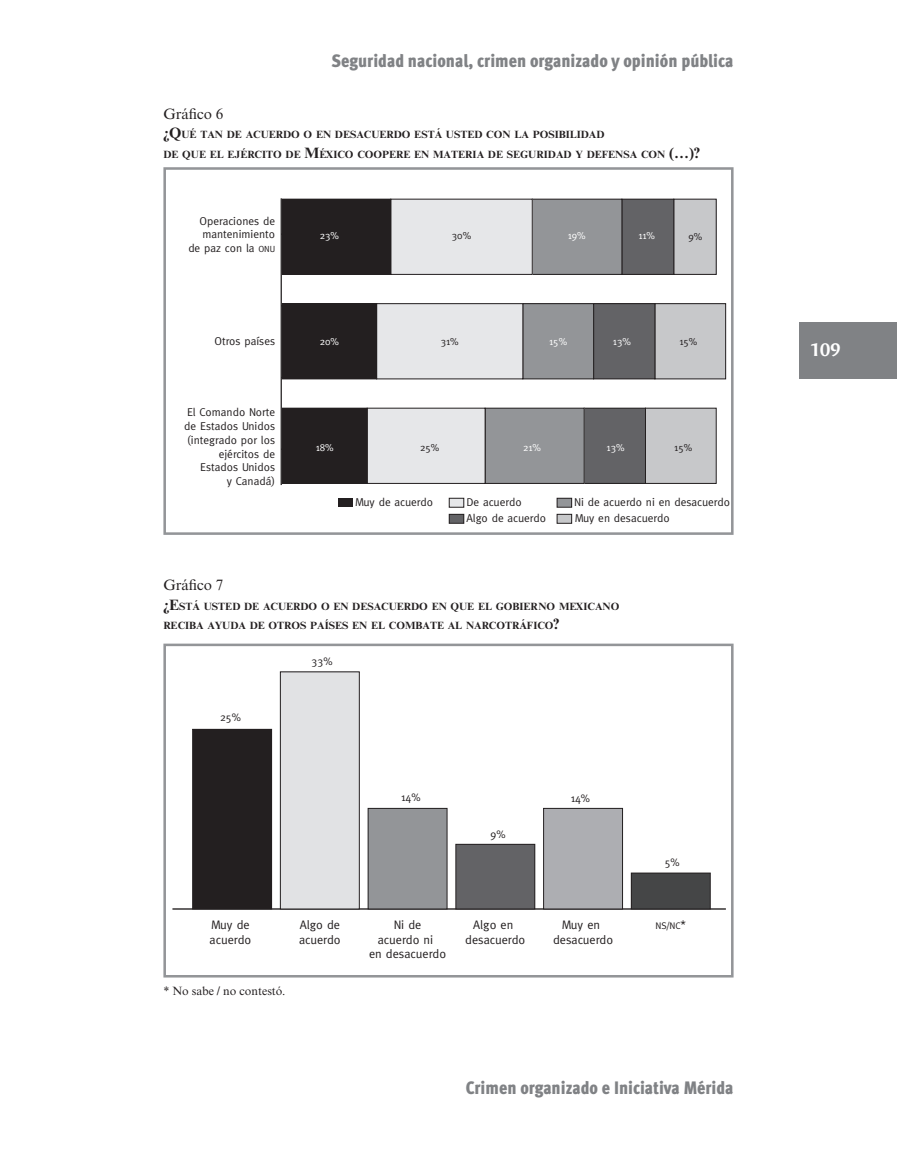
<style>
.page{position:relative;width:897px;height:1152px;background:#fff}
.page>*{position:absolute;margin:0;border:0;box-sizing:border-box;transform-origin:0 0}
.t1{font:900 18px "Meta Cond";color:#808285}
.t2{font:700 18px "Angie";color:#fff}
.texto_01{font:15px "Times New Roman MT Std";color:#231f20}
.t3{font:12.3px/14.9px "Meta";color:#231f20;text-align:center}
.Fuente{font:12px "Times New Roman MT Std";color:#231f20}
.t4{font:11.4px/13.6px "Meta";color:#231f20;text-align:right}
.t5{font:10.95px "Meta";color:#231f20}
.subtitulo_01{font:700 10.5px "Times New Roman MT Std";color:#231f20}
.t6{font:10.2px "Meta";color:#fff}
.t7{font:10.2px "Meta";color:#231f20}
.t8{font:9.6px "Meta";color:#231f20}
.s1{font-size:15px}
.s2{font-size:8.85px}
.s3{font-size:12.3px}
</style>
<div class="page">
<div style="left:799px;top:321px;width:97px;height:57px;background:#808285"></div>
<div style="left:338px;top:498px;width:15px;height:9px;background:#231f20"></div>
<div style="left:449px;top:498px;width:14px;height:9px;background:#e6e7e9"></div>
<div style="left:449px;top:498px;width:15px;height:9px;border:1px solid #231f20"></div>
<div style="left:449px;top:514px;width:14px;height:9px;background:#636366"></div>
<div style="left:449px;top:514px;width:15px;height:9px;border:1px solid #231f20"></div>
<div style="left:557px;top:498px;width:14px;height:9px;background:#939598"></div>
<div style="left:556px;top:498px;width:16px;height:9px;border:1px solid #231f20"></div>
<div style="left:557px;top:514px;width:14px;height:9px;background:#c7c8ca"></div>
<div style="left:556px;top:514px;width:16px;height:9px;border:1px solid #231f20"></div>
<div style="left:673px;top:199px;width:43px;height:75px;background:#c7c8ca"></div>
<div style="left:673px;top:199px;width:43px;height:76px;border:1px solid #231f20"></div>
<div style="left:654px;top:304px;width:71px;height:75px;background:#c7c8ca"></div>
<div style="left:654px;top:303px;width:71px;height:76px;border:1px solid #231f20"></div>
<div style="left:645px;top:408px;width:71px;height:75px;background:#c7c8ca"></div>
<div style="left:645px;top:408px;width:71px;height:76px;border:1px solid #231f20"></div>
<div style="left:621px;top:199px;width:52px;height:75px;background:#636366"></div>
<div style="left:621px;top:199px;width:53px;height:76px;border:1px solid #231f20"></div>
<div style="left:593px;top:304px;width:61px;height:75px;background:#636366"></div>
<div style="left:593px;top:303px;width:62px;height:76px;border:1px solid #231f20"></div>
<div style="left:584px;top:408px;width:61px;height:75px;background:#636366"></div>
<div style="left:583px;top:408px;width:62px;height:76px;border:1px solid #231f20"></div>
<div style="left:532px;top:199px;width:89px;height:75px;background:#939598"></div>
<div style="left:532px;top:199px;width:90px;height:76px;border:1px solid #231f20"></div>
<div style="left:522px;top:304px;width:71px;height:75px;background:#939598"></div>
<div style="left:522px;top:303px;width:72px;height:76px;border:1px solid #231f20"></div>
<div style="left:485px;top:408px;width:99px;height:75px;background:#939598"></div>
<div style="left:484px;top:408px;width:100px;height:76px;border:1px solid #231f20"></div>
<div style="left:391px;top:199px;width:141px;height:75px;background:#e6e7e9"></div>
<div style="left:390px;top:199px;width:142px;height:76px;border:1px solid #231f20"></div>
<div style="left:376px;top:304px;width:146px;height:75px;background:#e6e7e9"></div>
<div style="left:376px;top:303px;width:147px;height:76px;border:1px solid #231f20"></div>
<div style="left:367px;top:408px;width:118px;height:75px;background:#e6e7e9"></div>
<div style="left:367px;top:408px;width:118px;height:76px;border:1px solid #231f20"></div>
<div style="left:282px;top:199px;width:109px;height:75px;background:#231f20"></div>
<div style="left:282px;top:199px;width:109px;height:76px;border:1px solid #231f20"></div>
<div style="left:282px;top:304px;width:94px;height:75px;background:#231f20"></div>
<div style="left:282px;top:303px;width:95px;height:76px;border:1px solid #231f20"></div>
<div style="left:282px;top:408px;width:85px;height:75px;background:#231f20"></div>
<div style="left:282px;top:408px;width:85px;height:76px;border:1px solid #231f20"></div>
<hr style="left:280px;top:198px;width:2px;height:287px;background:#231f20">
<div style="left:163px;top:167px;width:570px;height:368px;border:3px solid #939598"></div>
<hr style="left:172px;top:908px;width:553px;height:1px;background:#231f20">
<div style="left:631px;top:873px;width:79px;height:36px;background:#454647"></div>
<div style="left:631px;top:872px;width:79px;height:37px;border:1px solid #231f20"></div>
<div style="left:543px;top:808px;width:79px;height:101px;background:#adaeb2"></div>
<div style="left:543px;top:808px;width:79px;height:101px;border:1px solid #231f20"></div>
<div style="left:456px;top:844px;width:78px;height:65px;background:#636366"></div>
<div style="left:455px;top:844px;width:80px;height:65px;border:1px solid #231f20"></div>
<div style="left:368px;top:808px;width:79px;height:101px;background:#939598"></div>
<div style="left:368px;top:808px;width:79px;height:101px;border:1px solid #231f20"></div>
<div style="left:280px;top:672px;width:79px;height:237px;background:#e1e2e4"></div>
<div style="left:280px;top:671px;width:79px;height:238px;border:1px solid #231f20"></div>
<div style="left:192px;top:729px;width:79px;height:180px;background:#231f20"></div>
<div style="left:192px;top:729px;width:80px;height:180px;border:1px solid #231f20"></div>
<div style="left:163px;top:643px;width:570px;height:334px;border:3px solid #939598"></div>
<h1 class="t1" style="left:331px;top:49px;width:403px">Seguridad nacional, crimen organizado y opinión pública</h1>
<p class="texto_01" style="left:163px;top:105px;width:61px">Gráfico 6</p>
<p class="subtitulo_01" style="left:163px;top:128px;width:442px"><span class="s1">¿Q</span>UÉ TAN DE ACUERDO O EN DESACUERDO ESTÁ USTED CON LA POSIBILIDAD</p>
<p class="subtitulo_01" style="left:163px;top:148px;width:538px">DE QUE EL EJÉRCITO DE <span class="s1">M</span>ÉXICO COOPERE EN MATERIA DE SEGURIDAD Y DEFENSA CON <span class="s1">(…)?</span></p>
<p class="t4" style="left:188px;top:214px;width:88px">Operaciones de mantenimiento de paz con la <span class="s2">ONU</span></p>
<p class="t4" style="left:214px;top:334px;width:62px">Otros países</p>
<p class="t4" style="left:184px;top:405px;width:92px">El Comando Norte de Estados Unidos (integrado por los ejércitos de<br>Estados Unidos<br>y Canadá)</p>
<p class="t6" style="left:320px;top:230px;width:21px">23%</p>
<p class="t6" style="left:320px;top:335px;width:21px">20%</p>
<p class="t7" style="left:452px;top:230px;width:21px">30%</p>
<p class="t6" style="left:567px;top:230px;width:19px">19%</p>
<p class="t6" style="left:638px;top:230px;width:18px">11%</p>
<p class="t7" style="left:688px;top:231px;width:15px">9%</p>
<p class="t7" style="left:440px;top:335px;width:19px">31%</p>
<p class="t6" style="left:549px;top:335px;width:19px">15%</p>
<p class="t6" style="left:612px;top:335px;width:19px">13%</p>
<p class="t7" style="left:679px;top:335px;width:19px">15%</p>
<p class="t6" style="left:316px;top:441px;width:19px">18%</p>
<p class="t7" style="left:420px;top:441px;width:21px">25%</p>
<p class="t6" style="left:523px;top:441px;width:19px">21%</p>
<p class="t6" style="left:606px;top:441px;width:19px">13%</p>
<p class="t7" style="left:674px;top:441px;width:19px">15%</p>
<p class="t4" style="left:355px;top:495px;width:79px">Muy de acuerdo</p>
<p class="t4" style="left:466px;top:494px;width:81px;line-height:16px;text-align:left">De acuerdo<br>Algo de acuerdo</p>
<p class="t4" style="left:574px;top:494px;width:157px;line-height:16px;text-align:left">Ni de acuerdo ni en desacuerdo<br>Muy en desacuerdo</p>
<p class="texto_01" style="left:163px;top:576px;width:61px">Gráfico 7</p>
<p class="subtitulo_01" style="left:163px;top:599px;width:457px"><span class="s1">¿E</span>STÁ USTED DE ACUERDO O EN DESACUERDO EN QUE EL GOBIERNO MEXICANO</p>
<p class="subtitulo_01" style="left:163px;top:619px;width:397px">RECIBA AYUDA DE OTROS PAÍSES EN EL COMBATE AL NARCOTRÁFICO<span class="s1">?</span></p>
<p class="t5" style="left:220px;top:711px;width:22px">25%</p>
<p class="t5" style="left:311px;top:655px;width:22px">33%</p>
<p class="t5" style="left:401px;top:791px;width:21px">14%</p>
<p class="t5" style="left:490px;top:828px;width:16px">9%</p>
<p class="t5" style="left:570px;top:791px;width:21px">14%</p>
<p class="t5" style="left:664px;top:856px;width:16px">5%</p>
<p class="t3" style="left:210px;top:917px;width:43px;text-align:left">Muy de acuerdo</p>
<p class="t3" style="left:299px;top:917px;width:43px;text-align:left">Algo de acuerdo</p>
<p class="t3" style="left:369px;top:917px;width:78px">Ni de<br>acuerdo ni<br>en desacuerdo</p>
<p class="t3" style="left:465px;top:917px;width:62px">Algo en desacuerdo</p>
<p class="t3" style="left:553px;top:917px;width:62px">Muy en desacuerdo</p>
<p class="t8" style="left:655px;top:920px;width:32px">NS/NC<span class="s3">*</span></p>
<p class="Fuente" style="left:163px;top:984px;width:123px">* No sabe / no contestó.</p>
<h1 class="t1" style="left:466px;top:1076px;width:269px">Crimen organizado e Iniciativa Mérida</h1>
<h1 class="t2" style="left:810px;top:340px;width:32px">109</h1>
</div>
